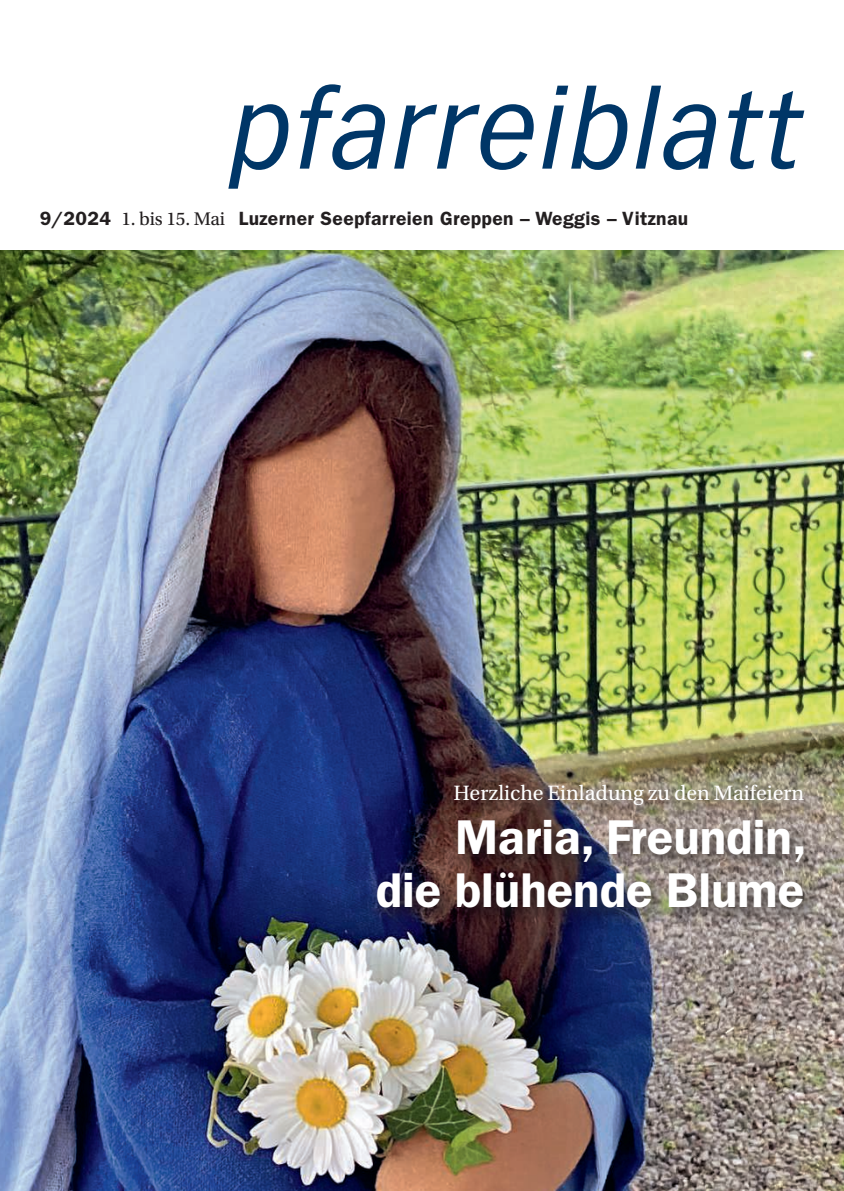
<style>
.page{position:relative;width:844px;height:1191px;background:#fff}
.page>*{position:absolute;margin:0;border:0;box-sizing:border-box;transform-origin:0 0}
.t1{font:600 49px/52.5px "ITC Franklin Gothic Std";color:#fff;text-align:right}
.t2{font:21.88px "Utopia Std";color:#fff}
.t3{font:600 19.25px "ITC Franklin Gothic Std";letter-spacing:.02em;color:#231f20}
.s1{font-family:"Utopia Std";font-weight:400}
</style>
<div class="page">
<svg style="left:228px;top:104px;width:60px;height:85px"></svg>
<svg style="left:299px;top:84px;width:86px;height:86px"></svg>
<svg style="left:394px;top:104px;width:139px;height:66px"></svg>
<svg style="left:542px;top:86px;width:85px;height:84px"></svg>
<svg style="left:635px;top:86px;width:80px;height:84px"></svg>
<svg style="left:728px;top:91px;width:76px;height:78px"></svg>
<img style="left:0;top:251px;width:843px;height:940px">
<div style="left:370px;top:779px;width:453px;height:148px;background:#231f20;opacity:.75"></div>
<p class="t3" style="left:40px;top:207px;width:649px">9/2024 <span class="s1">1. bis 15. Mai</span> Luzerner Seepfarreien Greppen – Weggis – Vitznau</p>
<p class="t2" style="left:453px;top:781px;width:352px">Herzliche Einladung zu den Maifeiern</p>
<h1 class="t1" style="left:375px;top:811px;width:432px">Maria, Freundin,<br>die blühende Blume</h1>
</div>
